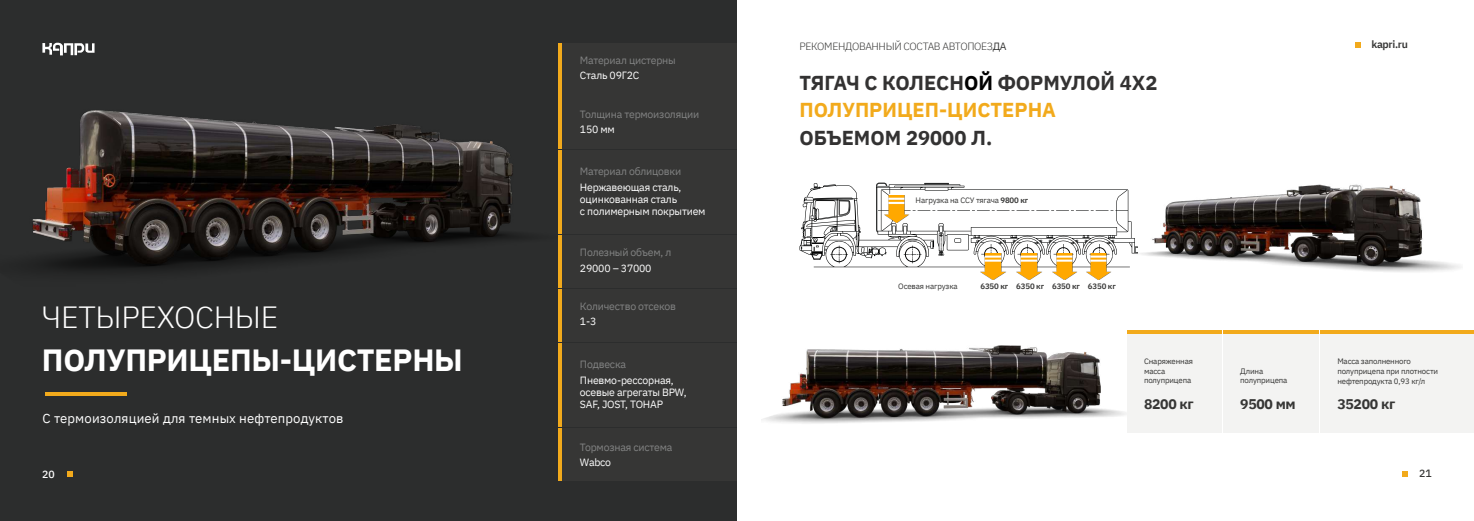
<style>
.page{position:relative;width:1474px;height:521px;background:#fff}
.page>*{position:absolute;margin:0;border:0;box-sizing:border-box;transform-origin:0 0}
.t1{font:700 30.62px "IBM Plex Sans";letter-spacing:-.01em;color:#fff}
.t2{font:300 30.62px "IBM Plex Sans";letter-spacing:-.01em;color:#fff}
.t3{font:700 20.12px/27.1px "IBM Plex Sans";color:#333232}
.t4{font:700 14px "IBM Plex Sans";letter-spacing:-.02em;color:#363635}
.t5{font:13.12px "IBM Plex Sans";letter-spacing:.01em;color:#fff}
.t6{font:10.5px/12.2px "IBM Plex Sans";letter-spacing:-.02em;color:#fff}
.t7{font:10.5px "IBM Plex Sans";letter-spacing:-.02em;color:#828383}
.t8{font:300 10.5px "IBM Plex Sans";letter-spacing:-.03em;color:#363635}
.t9{font:600 10.5px "IBM Plex Sans";letter-spacing:-.03em;color:#363635}
.t10{font:500 10.5px "IBM Plex Sans";color:#fff}
.t11{font:500 10.5px "IBM Plex Sans";color:#363635}
.t12{font:7.88px/9.6px "IBM Plex Sans";letter-spacing:-.02em;color:#363635}
.t13{font:600 7.88px "IBM Plex Sans";letter-spacing:-.02em;color:#363635}
.s1{font-weight:400}
.s2{color:#000}
.s3{color:#f2aa1c}
.s4{font-weight:600}
</style>
<div class="page">
<div style="left:0;top:0;width:737px;height:521px;background:#2c2d2d"></div>
<img style="left:32px;top:42px;width:530px;height:230px">
<hr style="left:45px;top:392px;width:81px;height:4px;background:#f2aa1c">
<svg style="left:67px;top:471px;width:5px;height:6px"></svg>
<svg style="left:42px;top:43px;width:52px;height:12px"></svg>
<div style="left:561px;top:343px;width:176px;height:84px;background:#363635"></div>
<div style="left:561px;top:428px;width:176px;height:53px;background:#363635"></div>
<div style="left:561px;top:289px;width:176px;height:53px;background:#363635"></div>
<div style="left:561px;top:236px;width:176px;height:52px;background:#363635"></div>
<div style="left:561px;top:43px;width:176px;height:52px;background:#363635"></div>
<hr style="left:558px;top:43px;width:3px;height:52px;background:#f2aa1c">
<hr style="left:558px;top:236px;width:3px;height:52px;background:#f2aa1c">
<hr style="left:558px;top:289px;width:3px;height:53px;background:#f2aa1c">
<hr style="left:558px;top:343px;width:3px;height:84px;background:#f2aa1c">
<hr style="left:558px;top:428px;width:3px;height:53px;background:#f2aa1c">
<div style="left:561px;top:96px;width:176px;height:53px;background:#363635"></div>
<hr style="left:558px;top:96px;width:3px;height:53px;background:#f2aa1c">
<div style="left:561px;top:150px;width:176px;height:84px;background:#363635"></div>
<hr style="left:558px;top:150px;width:3px;height:84px;background:#f2aa1c">
<svg style="left:799px;top:183px;width:334px;height:84px"></svg>
<img style="left:761px;top:345px;width:366px;height:79px">
<svg style="left:1402px;top:471px;width:5px;height:6px"></svg>
<svg style="left:1355px;top:42px;width:5px;height:6px"></svg>
<img style="left:882px;top:196px;width:28px;height:26px">
<div style="left:1127px;top:333px;width:94px;height:100px;background:#f3f3f2"></div>
<hr style="left:1127px;top:330px;width:94px;height:3px;background:#f2aa1c">
<div style="left:1223px;top:333px;width:95px;height:100px;background:#f3f3f2"></div>
<hr style="left:1223px;top:330px;width:95px;height:3px;background:#f2aa1c">
<div style="left:1320px;top:333px;width:153px;height:100px;background:#f3f3f2"></div>
<hr style="left:1320px;top:330px;width:153px;height:3px;background:#f2aa1c">
<img style="left:978px;top:254px;width:29px;height:26px">
<img style="left:1014px;top:254px;width:29px;height:26px">
<img style="left:1050px;top:254px;width:28px;height:26px">
<img style="left:1084px;top:254px;width:28px;height:26px">
<img style="left:1133px;top:184px;width:328px;height:88px">
<h1 class="t2" style="left:42px;top:294px;width:238px">ЧЕТЫРЕХОСНЫЕ</h1>
<h1 class="t1" style="left:42px;top:336px;width:422px">ПОЛУПРИЦЕПЫ-ЦИСТЕРНЫ</h1>
<h3 class="t5" style="left:43px;top:408px;width:302px">С термоизоляцией для темных нефтепродуктов</h3>
<h3 class="t10" style="left:42px;top:466px;width:14px">20</h3>
<h3 class="t7" style="left:580px;top:52px;width:97px">Материал цистерны</h3>
<h3 class="t6" style="left:580px;top:69px;width:61px">Сталь 09Г2С</h3>
<h3 class="t7" style="left:580px;top:106px;width:121px">Толщина термоизоляции</h3>
<h3 class="t6" style="left:580px;top:122px;width:36px">150 мм</h3>
<h3 class="t7" style="left:580px;top:164px;width:103px">Материал облицовки</h3>
<h3 class="t6" style="left:580px;top:180px;width:127px">Нержавеющая сталь, оцинкованная сталь<br>с полимерным покрытием</h3>
<h3 class="t7" style="left:580px;top:244px;width:93px">Полезный объем, л</h3>
<h3 class="t6" style="left:580px;top:261px;width:73px">29000 – 37000</h3>
<h3 class="t7" style="left:580px;top:298px;width:97px">Количество отсеков</h3>
<h3 class="t6" style="left:580px;top:315px;width:18px">1-3</h3>
<h3 class="t7" style="left:580px;top:356px;width:48px">Подвеска</h3>
<h3 class="t6" style="left:580px;top:373px;width:108px">Пневмо-рессорная, осевые агрегаты BPW,<br>SAF, JOST, ТОНАР</h3>
<h3 class="t7" style="left:580px;top:439px;width:94px">Тормозная система</h3>
<h3 class="t6" style="left:580px;top:455px;width:33px">Wabco</h3>
<h3 class="t8" style="left:799px;top:39px;width:209px">РЕКОМЕНДОВАННЫЙ СОСТАВ АВТОПОЕЗ<span class="s1">ДА</span></h3>
<h2 class="t3" style="left:799px;top:68px;width:359px">ТЯГАЧ С КОЛЕСН<span class="s2">ОЙ</span> ФОРМУЛОЙ 4Х2<br><span class="s3">ПОЛУПРИЦЕП-ЦИСТЕРНА</span></h2>
<h2 class="t3" style="left:799px;top:122px;width:194px">ОБЪЕМОМ 29000 Л.</h2>
<p class="t12" style="left:915px;top:194px;width:114px">Нагрузка на ССУ тягача <span class="s4">9800 кг</span></p>
<p class="t12" style="left:898px;top:281px;width:61px">Осевая нагрузка</p>
<p class="t13" style="left:980px;top:280px;width:137px">6350 кг 6350 кг 6350 кг 6350 кг</p>
<p class="t12" style="left:1144px;top:356px;width:50px">Снаряженная масса полуприцепа</p>
<h3 class="t4" style="left:1144px;top:393px;width:51px">8200 кг</h3>
<h3 class="t9" style="left:1371px;top:36px;width:38px">kapri.ru</h3>
<p class="t12" style="left:1240px;top:365px;width:49px">Длина полуприцепа</p>
<h3 class="t4" style="left:1240px;top:393px;width:57px">9500 мм</h3>
<p class="t12" style="left:1337px;top:356px;width:102px">Масса заполненного полуприцепа при плотности нефтепродукта 0,93 кг/л</p>
<h3 class="t4" style="left:1337px;top:393px;width:59px">35200 кг</h3>
<h3 class="t11" style="left:1418px;top:465px;width:14px">21</h3>
</div>
